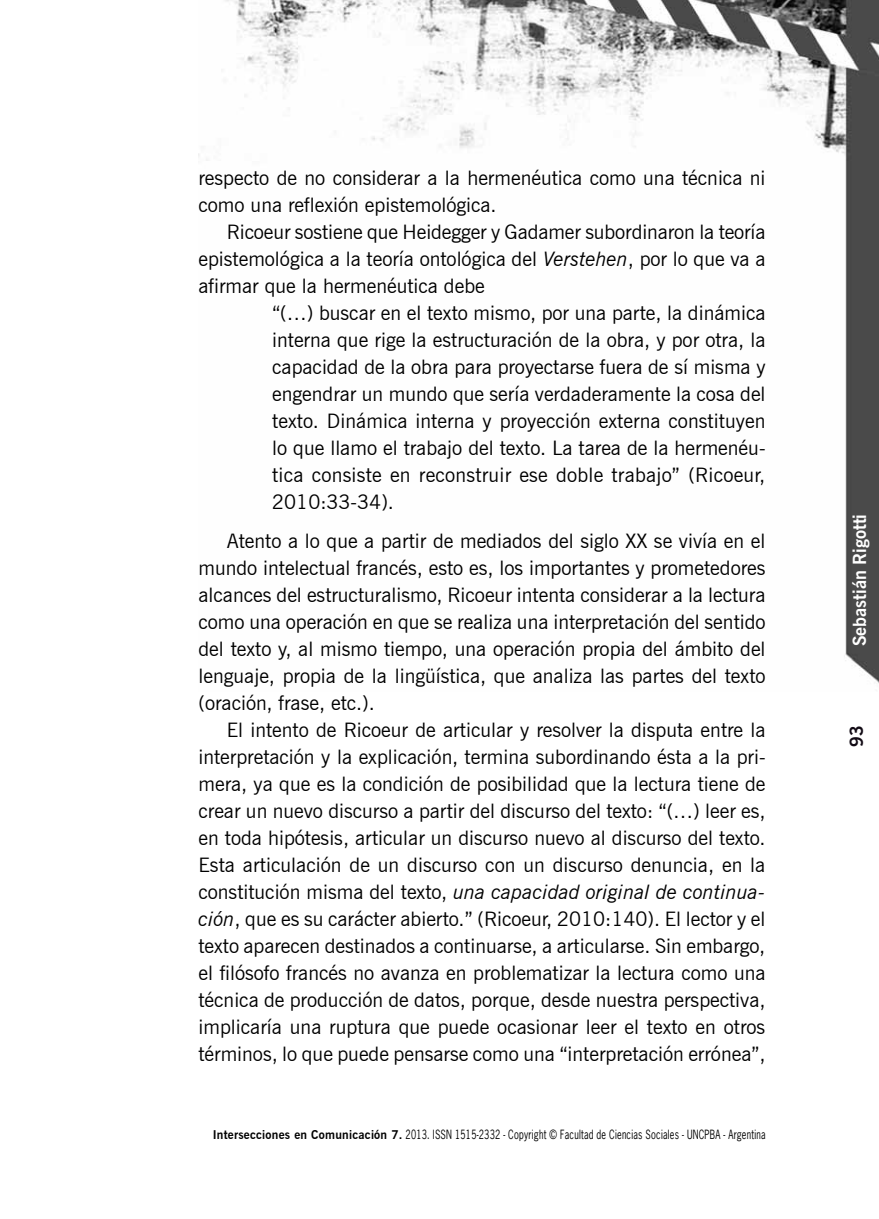
<style>
.page{position:relative;width:879px;height:1219px;background:#fff}
.page>*{position:absolute;margin:0;border:0;box-sizing:border-box;transform-origin:0 0}
.t1{font:20px/27px "News Gothic BT";color:#000;text-align:justify}
.t2{font:700 18px "News Gothic BT";color:#fff}
.t3{font:700 18px "News Gothic BT";color:#120b15}
.t4{font:12px "News Gothic Cn";letter-spacing:.02em;color:#000}
.s1{font-style:italic}
.s2{font-family:"News Gothic BT";font-weight:700}
</style>
<div class="page">
<img style="left:198px;top:0;width:681px;height:684px">
<p class="t1" style="left:198px;top:165px;width:568px">respecto de no considerar a la hermenéutica como una técnica ni como una reflexión epistemológica.</p>
<p class="t1" style="left:198px;top:219px;width:568px;text-indent:28px">Ricoeur sostiene que Heidegger y Gadamer subordinaron la teoría epistemológica a la teoría ontológica del <span class="s1">Verstehen</span>, por lo que va a afirmar que la hermenéutica debe</p>
<p class="t1" style="left:272px;top:300px;width:495px">“(…) buscar en el texto mismo, por una parte, la dinámica interna que rige la estructuración de la obra, y por otra, la capacidad de la obra para proyectarse fuera de sí misma y engendrar un mundo que sería verdaderamente la cosa del texto. Dinámica interna y proyección externa constituyen lo que llamo el trabajo del texto. La tarea de la hermenéu&shy;tica consiste en reconstruir ese doble trabajo” (Ricoeur, 2010:33-34).</p>
<p class="t1" style="left:198px;top:527px;width:568px;text-indent:28px">Atento a lo que a partir de mediados del siglo XX se vivía en el mundo intelectual francés, esto es, los importantes y prometedores alcances del estructuralismo, Ricoeur intenta considerar a la lectura como una operación en que se realiza una interpretación del sentido del texto y, al mismo tiempo, una operación propia del ámbito del lenguaje, propia de la lingüística, que analiza las partes del texto (oración, frase, etc.).</p>
<p class="t1" style="left:198px;top:716px;width:568px;text-indent:28px">El intento de Ricoeur de articular y resolver la disputa entre la interpretación y la explicación, termina subordinando ésta a la pri&shy;mera, ya que es la condición de posibilidad que la lectura tiene de crear un nuevo discurso a partir del discurso del texto: “(…) leer es, en toda hipótesis, articular un discurso nuevo al discurso del texto.<br>Esta articulación de un discurso con un discurso denuncia, en la constitución misma del texto, <span class="s1">una capacidad original de continua&shy;ción</span>, que es su carácter abierto.” (Ricoeur, 2010:140). El lector y el texto aparecen destinados a continuarse, a articularse. Sin embargo, el filósofo francés no avanza en problematizar la lectura como una técnica de producción de datos, porque, desde nuestra perspectiva, implicaría una ruptura que puede ocasionar leer el texto en otros términos, lo que puede pensarse como una “interpretación errónea”,</p>
<p class="t4" style="left:213px;top:1126px;width:554px"><span class="s2">Intersecciones en Comunicación 7.</span> 2013. ISSN 1515-2332 - Copyright © Facultad de Ciencias Sociales - UNCPBA - Argentina</p>
<p class="t2" style="left:849px;top:646px;width:134px;rotate:-90deg">Sebastián Rigotti</p>
<p class="t3" style="left:846px;top:747px;width:24px;rotate:-90deg">93</p>
</div>
